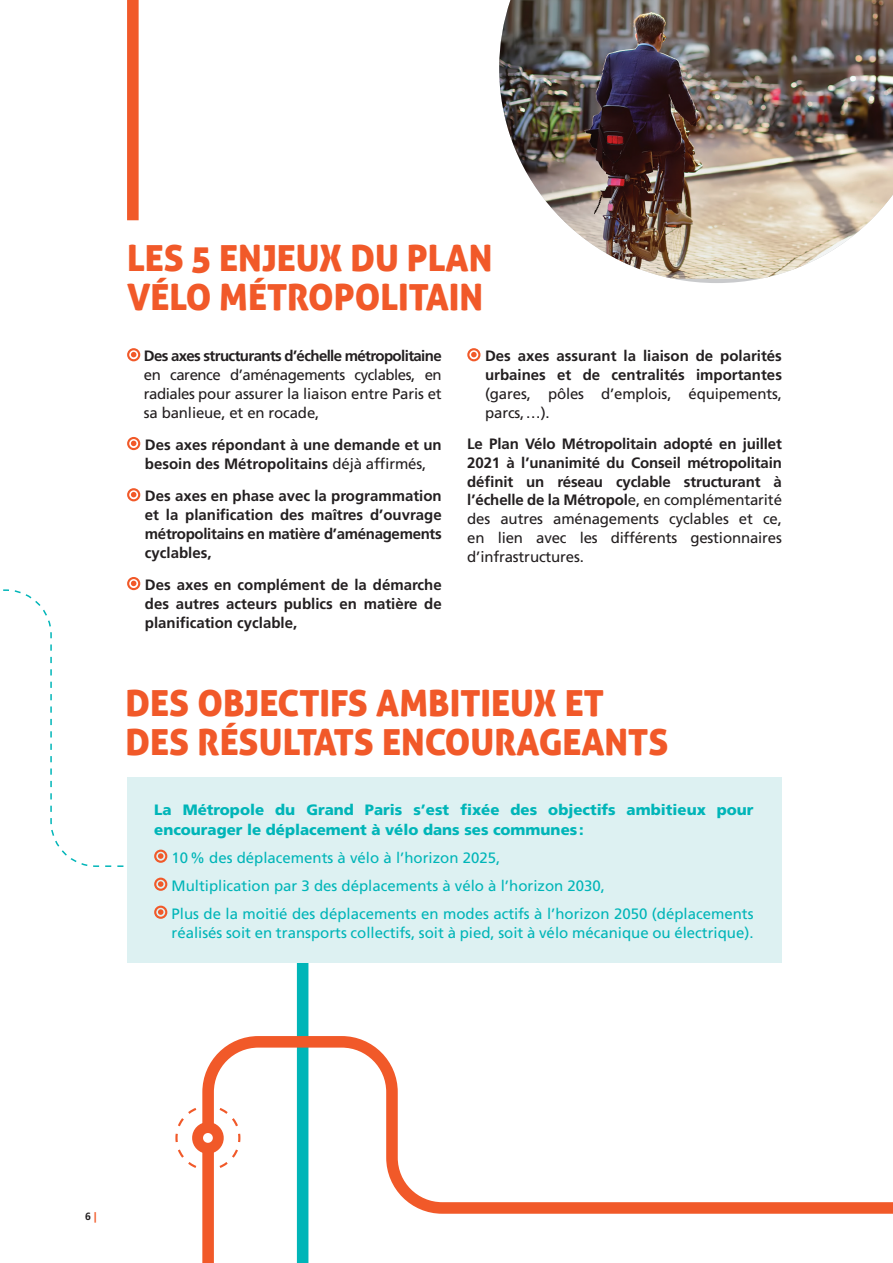
<style>
.page{position:relative;width:893px;height:1263px;background:#fff}
.page>*{position:absolute;margin:0;border:0;box-sizing:border-box;transform-origin:0 0}
.t1{font:36px/39px "Aller Display";color:#f15929}
.t2{font:700 15px/18.8px "Frutiger LT Com";color:#231f20;text-align:justify}
.t3{font:15px/28px "Frutiger LT Com";color:#00b5b8}
.t4{font:15px/18.8px "Frutiger LT Com";letter-spacing:-.01em;color:#231f20;text-align:justify}
.t5{font:900 15px/19.5px "Frutiger LT Com";color:#00b5b8}
.t6{font:700 15px "Frutiger LT Com";letter-spacing:-.04em;color:#231f20}
.t7{font:700 10.5px "Frutiger LT Com";color:#231f20}
.s1{font-weight:400}
.s2{font-weight:900;color:#f15929}
</style>
<div class="page">
<svg style="left:296px;top:963px;width:13px;height:67px"></svg>
<svg style="left:202px;top:1030px;width:691px;height:233px"></svg>
<svg style="left:175px;top:1104px;width:67px;height:67px"></svg>
<svg style="left:3px;top:495px;width:472px;height:372px"></svg>
<svg style="left:127px;top:0;width:12px;height:221px;background:#f15f31"></svg>
<div style="left:127px;top:348px;width:13px;height:13px;border:2px solid #f15929;border-radius:50%"></div>
<svg style="left:131px;top:352px;width:5px;height:5px"></svg>
<div style="left:127px;top:437px;width:13px;height:13px;border:2px solid #f15929;border-radius:50%"></div>
<svg style="left:131px;top:441px;width:5px;height:5px"></svg>
<div style="left:127px;top:488px;width:13px;height:13px;border:2px solid #f15929;border-radius:50%"></div>
<svg style="left:131px;top:492px;width:5px;height:5px"></svg>
<div style="left:127px;top:577px;width:13px;height:13px;border:2px solid #f15929;border-radius:50%"></div>
<svg style="left:131px;top:581px;width:5px;height:5px"></svg>
<div style="left:467px;top:348px;width:13px;height:13px;border:2px solid #f15929;border-radius:50%"></div>
<svg style="left:471px;top:352px;width:6px;height:5px"></svg>
<div style="left:127px;top:778px;width:655px;height:185px;background:#ddf1f2"></div>
<div style="left:154px;top:850px;width:13px;height:13px;border:2px solid #f15929;border-radius:50%"></div>
<svg style="left:158px;top:853px;width:5px;height:6px"></svg>
<div style="left:154px;top:878px;width:13px;height:13px;border:2px solid #f15929;border-radius:50%"></div>
<svg style="left:158px;top:881px;width:5px;height:6px"></svg>
<div style="left:154px;top:906px;width:13px;height:13px;border:2px solid #f15929;border-radius:50%"></div>
<svg style="left:158px;top:909px;width:5px;height:6px"></svg>
<img style="left:499px;top:0;width:394px;height:279px">
<h1 class="t1" style="left:127px;top:238px;width:367px">LES 5 ENJEUX DU PLAN<br>VÉLO MÉTROPOLITAIN</h1>
<p class="t6" style="left:144px;top:347px;width:299px">Des axes structurants d’échelle métropolitaine</p>
<p class="t4" style="left:144px;top:365px;width:299px">en carence d’aménagements cyclables, en radiales pour assurer la liaison entre Paris et sa banlieue, et en rocade,</p>
<p class="t2" style="left:145px;top:435px;width:298px">Des axes répondant à une demande et un besoin des Métropolitains <span class="s1">déjà affirmés,</span></p>
<p class="t2" style="left:145px;top:487px;width:298px">Des axes en phase avec la programmation et la planification des maîtres d’ouvrage métropolitains en matière d’aménagements cyclables,</p>
<p class="t2" style="left:145px;top:575px;width:298px">Des axes en complément de la démarche des autres acteurs publics en matière de planification cyclable,</p>
<p class="t2" style="left:485px;top:347px;width:298px">Des axes assurant la liaison de polarités urbaines et de centralités importantes</p>
<p class="t4" style="left:485px;top:384px;width:298px">(gares, pôles d’emplois, équipements, parcs,…).</p>
<p class="t2" style="left:467px;top:434px;width:316px">Le Plan Vélo Métropolitain adopté en juillet 2021 à l’unanimité du Conseil métropolitain définit un réseau cyclable structurant à l’échelle de la Métropol<span class="s1">e, en complémentarité des autres aménagements cyclables et ce, en lien avec les différents gestionnaires d’infrastructures.</span></p>
<h1 class="t1" style="left:126px;top:683px;width:544px">DES OBJECTIFS AMBITIEUX ET<br>DES RÉSULTATS ENCOURAGEANTS</h1>
<p class="t5" style="left:154px;top:800px;width:601px">La Métropole du Grand Paris s’est fixée des objectifs ambitieux pour encourager le déplacement à vélo dans ses communes :</p>
<p class="t3" style="left:172px;top:843px;width:584px">10% des déplacements à vélo à l’horizon 2025,<br>Multiplication par 3 des déplacements à vélo à l’horizon 2030,<br>Plus de la moitié des déplacements en modes actifs à l’horizon 2050 (déplacements</p>
<p class="t3" style="left:172px;top:919px;width:584px">réalisés soit en transports collectifs, soit à pied, soit à vélo mécanique ou électrique).</p>
<p class="t7" style="left:85px;top:1210px;width:13px">6 <span class="s2">|</span></p>
</div>
